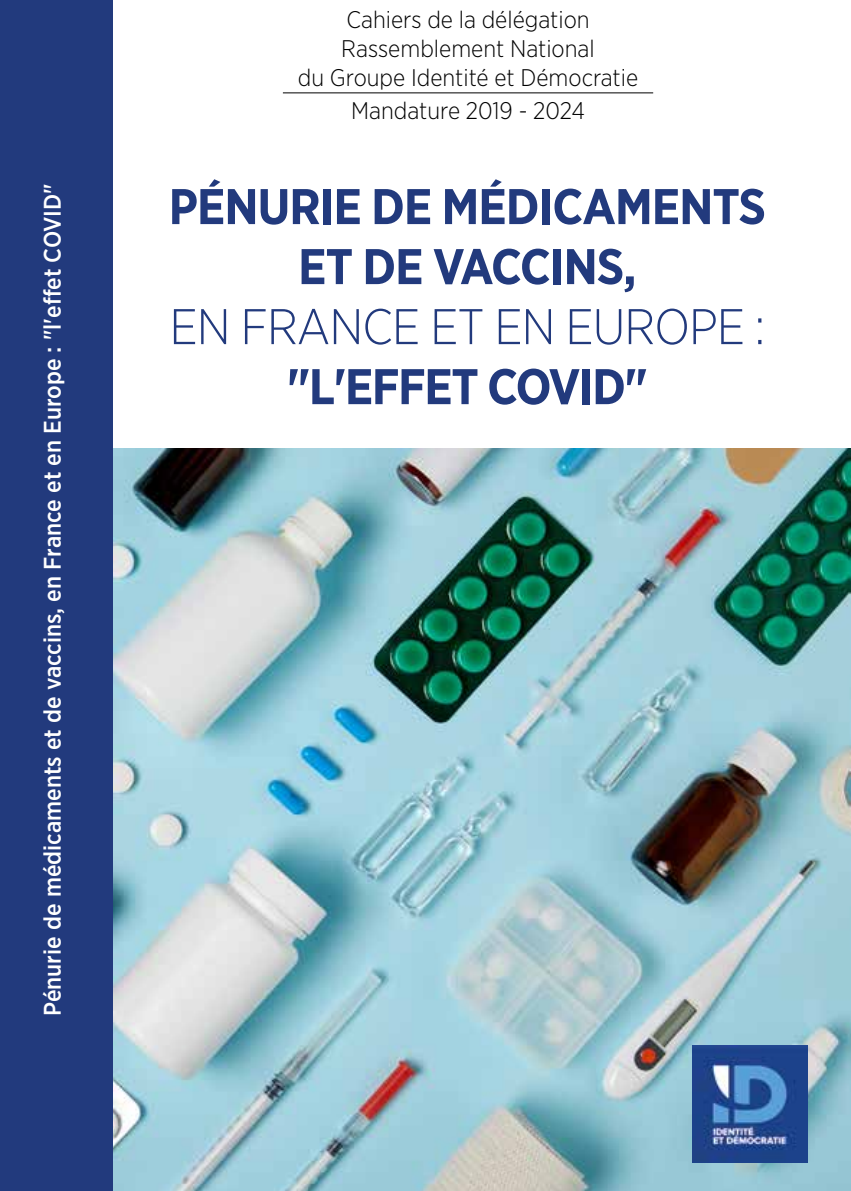
<style>
.page{position:relative;width:851px;height:1191px;background:#fff}
.page>*{position:absolute;margin:0;border:0;box-sizing:border-box;transform-origin:0 0}
.t1{font:700 50px/60px "Gotham Narrow";letter-spacing:-.02em;color:#223a7d;text-align:center}
.t2{font:300 50px "Gotham Narrow";letter-spacing:-.02em;color:#223a7d}
.t3{font:300 24px/28.8px "Gotham Narrow";color:#000;text-align:center}
.t4{font:500 24px "Gotham Narrow";color:#fff}
</style>
<div class="page">
<img style="left:112px;top:448px;width:738px;height:743px">
<div style="left:0;top:0;width:112px;height:1191px;background:#223a7d"></div>
<hr style="left:283px;top:92px;width:370px;height:1px;background:#000">
<img style="left:692px;top:1046px;width:114px;height:116px">
<p class="t4" style="left:39px;top:1016px;width:834px;rotate:-90deg">Pénurie de médicaments et de vaccins, en France et en Europe : "l'e et COVID"</p>
<p class="t3" style="left:298px;top:6px;width:342px">Cahiers de la délégation<br>Rassemblement National<br>du Groupe Identité et Démocratie</p>
<p class="t3" style="left:351px;top:96px;width:235px">Mandature 2019 - 2024</p>
<h1 class="t1" style="left:169px;top:177px;width:598px">PÉNURIE DE MÉDICAMENTS<br>ET DE VACCINS,</h1>
<h1 class="t2" style="left:169px;top:300px;width:597px">EN FRANCE ET EN EUROPE :</h1>
<h1 class="t1" style="left:287px;top:357px;width:362px">"L'EFFET COVID"</h1>
</div>
